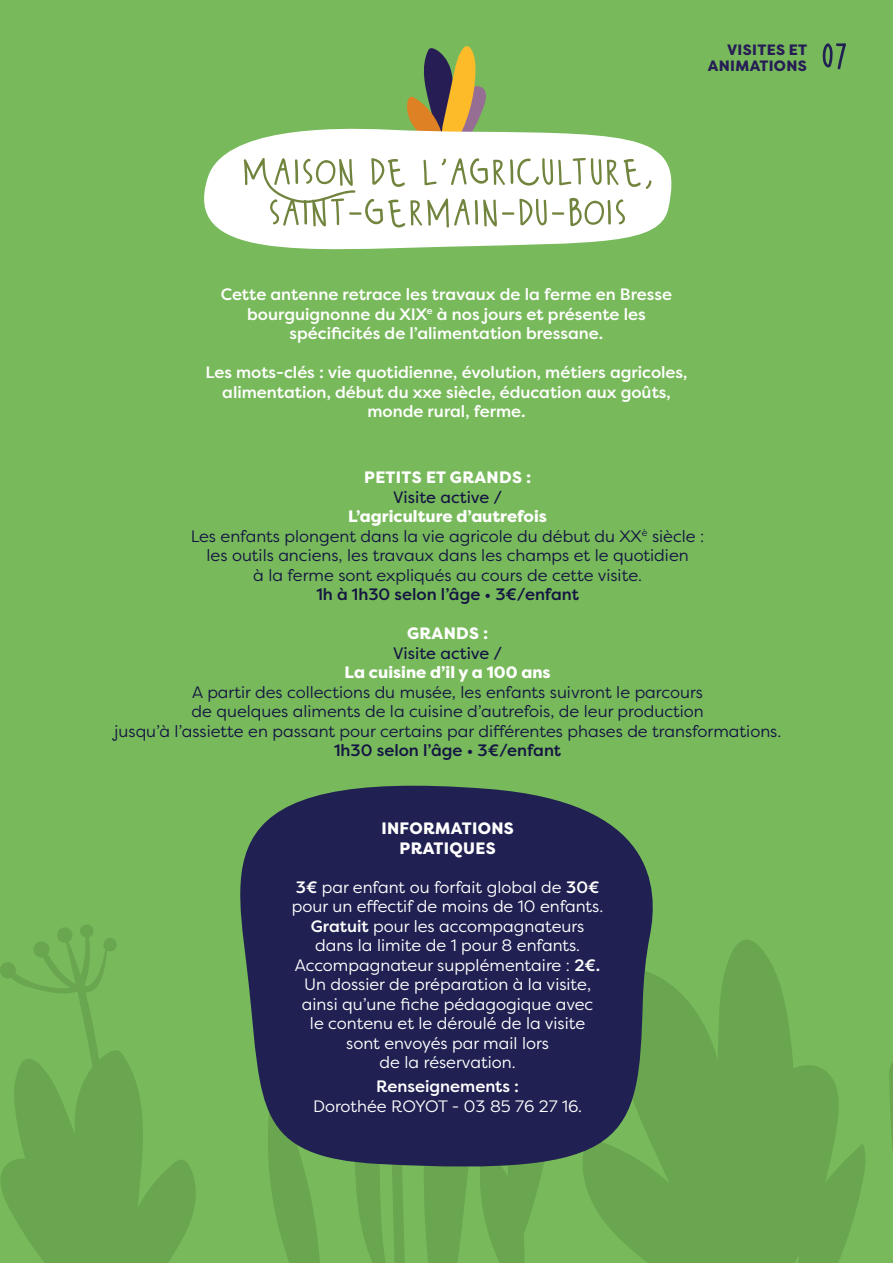
<style>
.page{position:relative;width:893px;height:1263px;background:#78ba5b}
.page>*{position:absolute;margin:0;border:0;box-sizing:border-box;transform-origin:0 0}
.t1{font:62.1px "Wildy Sans";color:#202152}
.t2{font:54.15px/40.7px "Wildy Sans";letter-spacing:-.05em;color:#71843d;text-align:center}
.t3{font:16.5px/19.5px "Filson Pro";color:#141542;text-align:center}
.t4{font:16.5px/19.5px "Filson Pro";color:#fff;text-align:center}
.t5{font:500 16.5px/19.5px "Filson Pro";color:#fff;text-align:center}
.t6{font:500 16.5px "Filson Pro";color:#141542}
.t7{font:800 16.5px/19.5px "Filson Pro";letter-spacing:.02em;color:#fff;text-align:center}
.t8{font:16.5px "Filson Pro";color:#141542}
.t9{font:800 16.5px "Filson Pro";color:#fff}
.t10{font:800 15px/15px "Filson Pro";letter-spacing:.02em;color:#271d55;text-align:right}
.s1{font-weight:800;color:#fff}
.s2{font-weight:500}
</style>
<div class="page">
<svg style="left:0;top:924px;width:196px;height:339px"></svg>
<svg style="left:270px;top:940px;width:596px;height:323px"></svg>
<svg style="left:889px;top:1063px;width:4px;height:85px"></svg>
<svg style="left:240px;top:785px;width:419px;height:392px;background:#2c3752"></svg>
<svg style="left:407px;top:46px;width:79px;height:81px"></svg>
<svg style="left:204px;top:127px;width:468px;height:123px;background:#ecf5e8"></svg>
<p class="t10" style="left:708px;top:43px;width:101px">VISITES ET<br>ANIMATIONS</p>
<h1 class="t1" style="left:818px;top:28px;width:34px">07</h1>
<h2 class="t2" style="left:240px;top:156px;width:417px">Maison de l’agriculture, saint-germain-du-bois</h2>
<p class="t5" style="left:221px;top:285px;width:453px">Cette antenne retrace les travaux de la ferme en Bresse bourguignonne du XIX<sup>e</sup> à nos jours et présente les spécificités de l’alimentation bressane.</p>
<p class="t5" style="left:205px;top:363px;width:483px">Les mots-clés : vie quotidienne, évolution, métiers agricoles, alimentation, début du xxe siècle, éducation aux goûts, monde rural, ferme.</p>
<p class="t7" style="left:364px;top:468px;width:168px">PETITS ET GRANDS :</p>
<p class="t8" style="left:393px;top:486px;width:111px">Visite active /</p>
<p class="t3" style="left:191px;top:506px;width:515px"><span class="s1">L’agriculture d’autrefois<br></span>Les enfants plongent dans la vie agricole du début du XX<sup>è</sup> siècle : les outils anciens, les travaux dans les champs et le quotidien<br>à la ferme sont expliqués au cours de cette visite.</p>
<p class="t6" style="left:316px;top:583px;width:264px">1h à 1h30 selon l’âge • 3€/enfant</p>
<p class="t7" style="left:407px;top:624px;width:83px">GRANDS :</p>
<p class="t8" style="left:393px;top:642px;width:111px">Visite active /</p>
<p class="t9" style="left:345px;top:662px;width:208px">La cuisine d’il y a 100 ans</p>
<p class="t3" style="left:114px;top:682px;width:669px">A partir des collections du musée, les enfants suivront le parcours<br>de quelques aliments de la cuisine d’autrefois, de leur production<br>jusqu’à l’assiette en passant pour certains par différentes phases de transformations.</p>
<p class="t6" style="left:334px;top:739px;width:228px">1h30 selon l’âge • 3€/enfant</p>
<p class="t7" style="left:381px;top:819px;width:134px">INFORMATIONS<br>PRATIQUES</p>
<p class="t4" style="left:292px;top:877px;width:313px"><span class="s2">3€</span> par enfant ou forfait global de <span class="s2">30€ </span>pour un effectif de moins de 10 enfants.<br><span class="s2">Gratuit</span> pour les accompagnateurs dans la limite de 1 pour 8 enfants.<br>Accompagnateur supplémentaire : <span class="s2">2€.<br></span>Un dossier de préparation à la visite, ainsi qu’une fiche pédagogique avec<br>le contenu et le déroulé de la visite sont envoyés par mail lors<br>de la réservation.</p>
<p class="t5" style="left:376px;top:1076px;width:145px">Renseignements :</p>
<p class="t4" style="left:313px;top:1096px;width:271px">Dorothée ROYOT - 03 85 76 27 16.</p>
</div>
